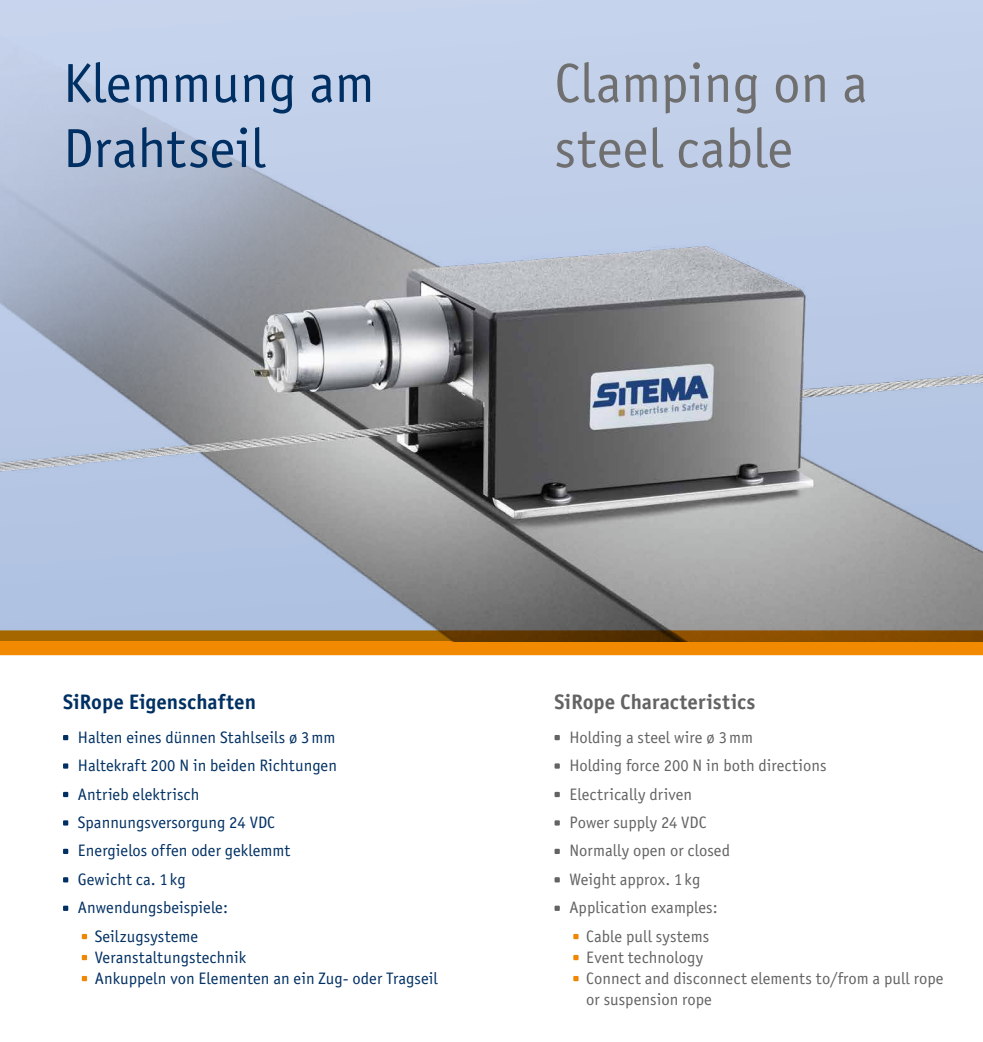
<style>
.page{position:relative;width:983px;height:1042px;background:#fff}
.page>*{position:absolute;margin:0;border:0;box-sizing:border-box;transform-origin:0 0}
.t1{font:55.3px/65.1px "Officina Sans Book ITC";color:#706f6f}
.t2{font:55.3px/65.1px "Officina Sans Book ITC";color:#003063}
.t3{font:21px "Officina Sans Bold ITC";color:#646363}
.t4{font:21px "Officina Sans Bold ITC";color:#003063}
.t5{font:16.62px/21px "Officina Sans Book ITC";color:#003063}
.t6{font:16.62px/21px "Officina Sans Book ITC";color:#646363}
.s1{font-family:"Officina Sans Std"}
</style>
<div class="page">
<img style="left:0;top:0;width:982px;height:630px">
<svg style="left:0;top:630px;width:982px;height:25px;background:#c07102"></svg>
<svg style="left:63px;top:735px;width:5px;height:5px"></svg>
<svg style="left:63px;top:763px;width:5px;height:5px"></svg>
<svg style="left:63px;top:792px;width:5px;height:5px"></svg>
<svg style="left:63px;top:820px;width:5px;height:5px"></svg>
<svg style="left:63px;top:849px;width:5px;height:5px"></svg>
<svg style="left:63px;top:877px;width:5px;height:5px"></svg>
<svg style="left:63px;top:905px;width:5px;height:6px"></svg>
<svg style="left:82px;top:934px;width:5px;height:5px"></svg>
<svg style="left:82px;top:955px;width:5px;height:5px"></svg>
<svg style="left:82px;top:976px;width:5px;height:5px"></svg>
<svg style="left:554px;top:735px;width:5px;height:5px"></svg>
<svg style="left:554px;top:763px;width:5px;height:5px"></svg>
<svg style="left:554px;top:792px;width:5px;height:5px"></svg>
<svg style="left:554px;top:820px;width:5px;height:5px"></svg>
<svg style="left:554px;top:849px;width:5px;height:5px"></svg>
<svg style="left:554px;top:877px;width:5px;height:5px"></svg>
<svg style="left:554px;top:905px;width:5px;height:6px"></svg>
<svg style="left:573px;top:934px;width:5px;height:5px"></svg>
<svg style="left:573px;top:955px;width:5px;height:5px"></svg>
<svg style="left:573px;top:976px;width:5px;height:5px"></svg>
<h1 class="t2" style="left:63px;top:49px;width:313px">Klemmung am<br>Drahtseil</h1>
<h1 class="t1" style="left:554px;top:49px;width:315px">Clamping on a steel cable</h1>
<p class="t4" style="left:63px;top:687px;width:194px">SiRope Eigenschaften</p>
<p class="t3" style="left:554px;top:687px;width:202px">SiRope Characteristics</p>
<p class="t5" style="left:78px;top:726px;width:259px">Halten eines dünnen Stahlseils ø 3mm</p>
<p class="t5" style="left:78px;top:754px;width:260px">Haltekraft 200 N in beiden Richtungen</p>
<p class="t5" style="left:78px;top:783px;width:123px">Antrieb elektrisch</p>
<p class="t5" style="left:78px;top:811px;width:198px">Span<span class="s1">n</span>ungsversorgung 24 VDC</p>
<p class="t5" style="left:78px;top:840px;width:214px">Energielos offen oder geklemmt</p>
<p class="t5" style="left:78px;top:868px;width:109px">Gewicht ca. 1kg</p>
<p class="t5" style="left:78px;top:896px;width:151px">Anwendungsbeispiele:</p>
<p class="t5" style="left:95px;top:925px;width:105px">Seilzugsysteme</p>
<p class="t5" style="left:95px;top:946px;width:344px">Veranstaltungstechnik<br>Ankuppeln von Elementen an ein Zug- oder Tragseil</p>
<p class="t6" style="left:569px;top:726px;width:185px">Holding a steel wire ø 3mm</p>
<p class="t6" style="left:569px;top:754px;width:259px">Holding force 200 N in both directions</p>
<p class="t6" style="left:569px;top:783px;width:124px">Electrically driven</p>
<p class="t6" style="left:569px;top:811px;width:139px">Power supply 24 VDC</p>
<p class="t6" style="left:569px;top:840px;width:162px">Normally open or closed</p>
<p class="t6" style="left:569px;top:868px;width:132px">Weight approx. 1 kg</p>
<p class="t6" style="left:569px;top:896px;width:150px">Application examples:</p>
<p class="t6" style="left:586px;top:925px;width:124px">Cable pull systems</p>
<p class="t6" style="left:586px;top:946px;width:358px">Event technology<br>Connect and disconnect elements to/from a pull rope or suspension rope</p>
</div>
